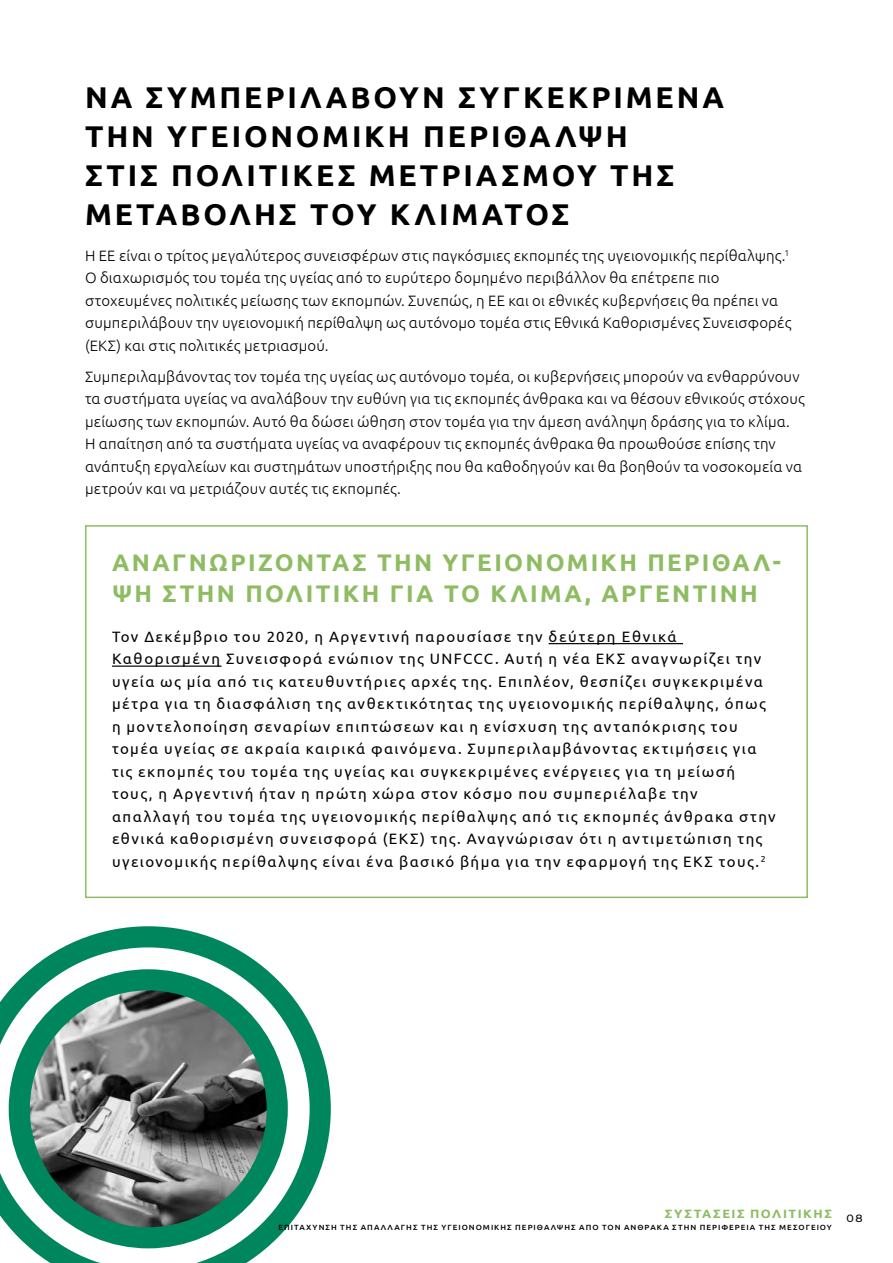
<style>
.page{position:relative;width:893px;height:1263px;background:#fff}
.page>*{position:absolute;margin:0;border:0;box-sizing:border-box;transform-origin:0 0}
.t1{font:700 30px/39px "Ubuntu";letter-spacing:.095em;color:#000}
.t2{font:700 24px/31.5px "Ubuntu";letter-spacing:.1em;color:#8ebc62}
.t3{font:300 15px/22.5px "Ubuntu";letter-spacing:.01em;color:#000}
.t4{font:15px/22.5px "Ubuntu";letter-spacing:.095em;color:#000}
.t5{font:700 12px "Ubuntu";letter-spacing:.12em;color:#8ebc62;scale:1.06 1}
.t6{font:500 10.5px "Montserrat";color:#000;scale:1.06 1}
.t7{font:500 7.5px "Ubuntu";letter-spacing:.13em;color:#000;scale:1.06 1}
</style>
<div class="page">
<svg style="left:0;top:926px;width:331px;height:337px"></svg>
<svg style="left:9px;top:969px;width:279px;height:279px"></svg>
<hr style="left:549px;top:643px;width:134px;height:1px;background:#000">
<hr style="left:112px;top:665px;width:110px;height:2px;background:#000">
<div style="left:85px;top:525px;width:723px;height:373px;border:2px solid #8ebc62"></div>
<h1 class="t1" style="left:85px;top:78px;width:641px">ΝΑ ΣΥΜΠΕΡΙΛΆΒΟΥΝ ΣΥΓΚΕΚΡΙΜΈΝΑ<br>ΤΗΝ ΥΓΕΙΟΝΟΜΙΚΉ ΠΕΡΊΘΑΛΨΗ<br>ΣΤΙΣ ΠΟΛΙΤΙΚΈΣ ΜΕΤΡΙΑΣΜΟΎ ΤΗΣ<br>ΜΕΤΑΒΟΛΉ Σ ΤΟΥ ΚΛΊ ΜΑΤΟΣ</h1>
<p class="t3" style="left:85px;top:244px;width:708px">Η ΕΕ είναι ο τρίτος μεγαλύτερος συνεισφέρων στις παγκόσμιες εκπομπές της υγειονομικής περίθαλψης.<sup>1<br></sup>Ο διαχωρισμός του τομέα της υγείας από το ευρύτερο δομημένο περιβάλλον θα επέτρεπε πιο στοχευμένες πολιτικές μείωσης των εκπομπών. Συνεπώς, η ΕΕ και οι εθνικές κυβερνήσεις θα πρέπει να συμπεριλάβουν την υγειονομική περίθαλψη ως αυτόνομο τομέα στις Εθνικά Καθορισμένες Συνεισφορές (ΕΚΣ) και στις πολιτικές μετριασμού.</p>
<p class="t3" style="left:85px;top:365px;width:721px">Συμπεριλαμβάνοντας τον τομέα της υγείας ως αυτόνομο τομέα, οι κυβερνήσεις μπορούν να ενθαρρύνουν τα συστήματα υγείας να αναλάβουν την ευθύνη για τις εκπομπές άνθρακα και να θέσουν εθνικούς στόχους μείωσης των εκπομπών. Αυτό θα δώσει ώθηση στον τομέα για την άμεση ανάληψη δράσης για το κλίμα.<br>Η απαίτηση από τα συστήματα υγείας να αναφέρουν τις εκπομπές άνθρακα θα προωθούσε επίσης την ανάπτυξη εργαλείων και συστημάτων υποστήριξης που θα καθοδηγούν και θα βοηθούν τα νοσοκομεία να μετρούν και να μετριάζουν αυτές τις εκπομπές.</p>
<h2 class="t2" style="left:112px;top:546px;width:670px">ΑΝΑΓΝΩΡΊΖΟΝΤΑΣ ΤΗΝ ΥΓΕΙΟΝΟΜΙΚΉ ΠΕΡΊΘΑΛ-<br>ΨΗ ΣΤΗΝ ΠΟΛΙΤΙΚΉ ΓΙΑ ΤΟ ΚΛΊ ΜΑ, ΑΡΓΕΝΤΙΝΉ</h2>
<p class="t4" style="left:112px;top:625px;width:665px">Τον Δεκέμβριο του 2020, η Αργεντινή παρουσίασε την δεύτερη Εθνικά Καθορισμένη Συνεισφορά ενώπιον της UNFCCC. Αυτή η νέα ΕΚΣ αναγνωρίζει την υγεία ως μία από τις κατευθυντήριες αρχές της. Επιπλέον, θεσπίζει συγκεκριμένα μέτρα για τη διασφάλιση της ανθεκτικότητας της υγειονομικής περίθαλψης, όπως η μοντελοποίηση σεναρίων επιπτώσεων και η ενίσχυση της ανταπόκρισης του τομέα υγείας σε ακραία καιρικά φαινόμενα. Συμπεριλαμβάνοντας εκτιμήσεις για τις εκπομπές του τομέα της υγείας και συγκεκριμένες ενέργειες για τη μείωσή τους, η Αργεντινή ήταν η πρώτη χώρα στον κόσμο που συμπεριέλαβε την απαλλαγή του τομέα της υγειονομικής περίθαλψης από τις εκπομπές άνθρακα στην εθνικά καθορισμένη συνεισφορά (ΕΚΣ) της. Αναγνώρισαν ότι η αντιμετώπιση της υγειονομικής περίθαλψης είναι ένα βασικό βήμα για την εφαρμογή της ΕΚΣ τους.<sup>2</sup></p>
<p class="t5" style="left:665px;top:1207px;width:159px">ΣΥΣΤΑΣΕΙΣ ΠΟΛΙΤΙΚΗΣ</p>
<p class="t7" style="left:278px;top:1223px;width:524px">ΕΠΙΤΑΧΥΝΣΗ ΤΗΣ ΑΠΑΛΛΑΓΗΣ ΤΗΣ ΥΓΕΙΟΝΟΜΙΚΗΣ ΠΕΡΙΘΑΛΨΗΣ ΑΠΟ ΤΟΝ ΑΝΘΡΑΚΑ ΣΤΗΝ ΠΕΡΙΦΕΡΕΙΑ ΤΗΣ ΜΕΣΟΓΕΙΟΥ</p>
<p class="t6" style="left:847px;top:1211px;width:17px">08</p>
</div>
